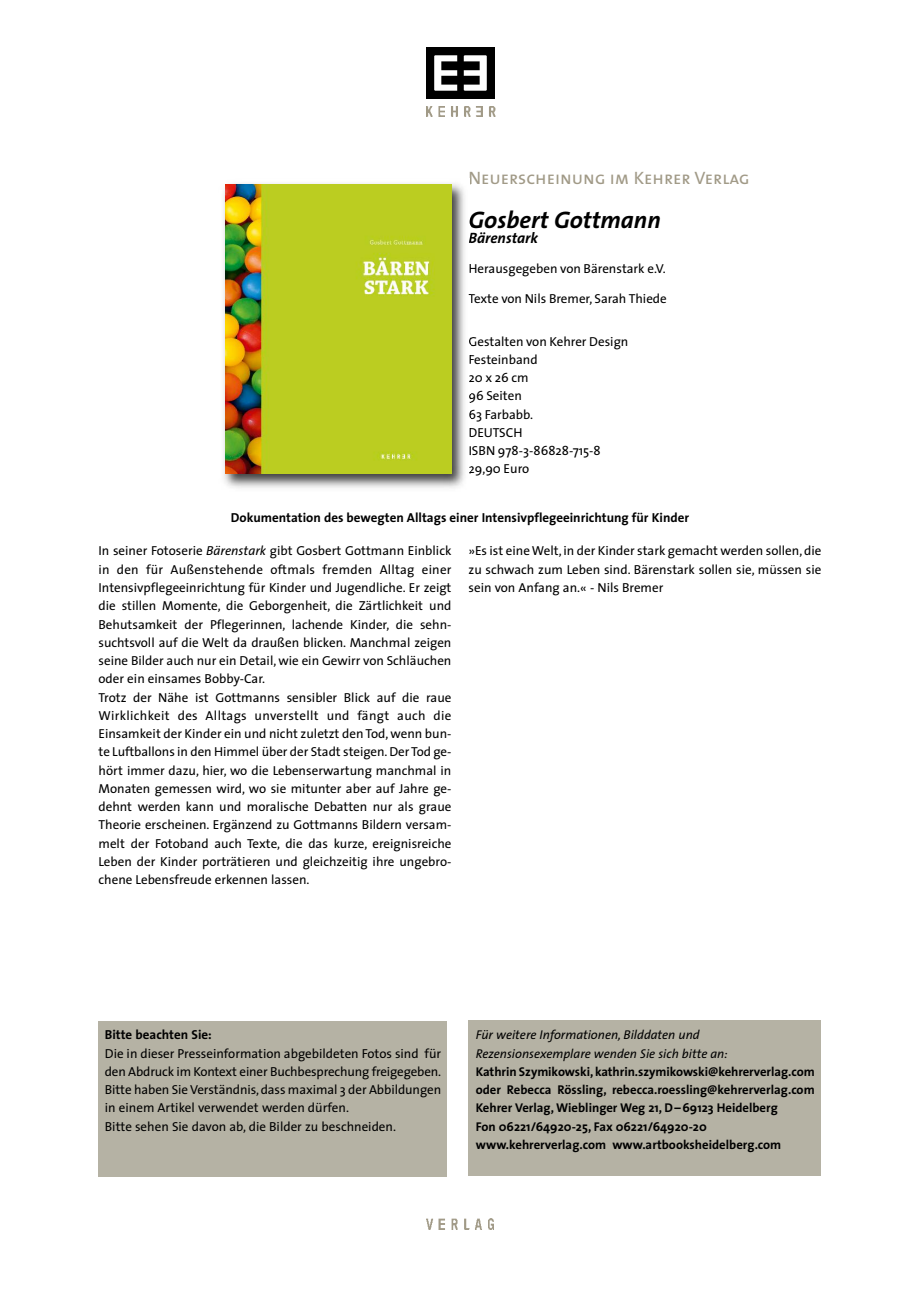
<style>
.page{position:relative;width:920px;height:1290px;background:#fff}
.page>*{position:absolute;margin:0;border:0;box-sizing:border-box;transform-origin:0 0}
.t1{font:italic 700 24px "The Sans";color:#000}
.t2{font:18px "The Sans Caps";color:#a19a87}
.t3{font:italic 700 15px "The Sans";color:#000}
.t4{font:13.05px/18.3px "The Sans";color:#000}
.t5{font:700 13.05px "The Sans";color:#000}
.t6{font:700 12.75px/18.3px "The Sans";color:#000}
.t7{font:italic 12.75px/18.3px "The Sans";color:#000}
.s1{font-style:italic}
.s2{font-family:"Koz Min Pr 6 N";font-weight:500}
</style>
<div class="page">
<img style="left:426px;top:1219px;width:68px;height:10px">
<img style="left:426px;top:48px;width:68px;height:51px">
<img style="left:426px;top:106px;width:70px;height:11px">
<div style="left:468px;top:1020px;width:353px;height:156px;background:#b5b2a4"></div>
<div style="left:99px;top:1021px;width:348px;height:155px;background:#b5b2a4"></div>
<img style="left:223px;top:183px;width:242px;height:305px">
<img style="left:468px;top:184px;width:3px;height:271px">
<svg style="left:469px;top:216px;width:2px;height:27px"></svg>
<svg style="left:469px;top:337px;width:2px;height:9px"></svg>
<svg style="left:469px;top:374px;width:2px;height:8px"></svg>
<svg style="left:469px;top:393px;width:2px;height:10px"></svg>
<svg style="left:469px;top:409px;width:2px;height:10px"></svg>
<img style="left:226px;top:185px;width:225px;height:289px">
<h2 class="t2" style="left:468px;top:172px;width:283px">Neuerscheinung im Kehrer Verlag</h2>
<h1 class="t1" style="left:468px;top:210px;width:194px">Gosbert Gottmann</h1>
<p class="t3" style="left:468px;top:232px;width:71px">Bärenstark</p>
<p class="t4" style="left:468px;top:261px;width:199px">Herausgegeben von Bärenstark e.V.</p>
<p class="t4" style="left:468px;top:291px;width:200px">Texte von Nils Bremer, Sarah Thiede</p>
<p class="t4" style="left:468px;top:333px;width:161px">Gestalten von Kehrer Design<br>Festeinband<br>20x26cm<br>96 Seiten<br>63 Farbabb.<br>DEUTSCH<br>ISBN 978-3-86828-715-8<br>29,90 Euro</p>
<p class="t5" style="left:231px;top:512px;width:460px">Dokumentation des bewegten Alltags einer Intensivpflegeeinrichtung für Kinder</p>
<p class="t4" style="left:99px;top:543px;width:354px">In seiner Fotoserie <span class="s1">Bärenstark</span> gibt Gosbert Gottmann Einblick in den für Außenstehende oftmals fremden Alltag einer Intensivpflegeeinrichtung für Kinder und Jugendliche. Er zeigt die stillen Momente, die Geborgenheit, die Zärtlichkeit und Behutsamkeit der Pflegerinnen, lachende Kinder, die sehn&shy;suchtsvoll auf die Welt da draußen blicken. Manchmal zeigen seine Bilder auch nur ein Detail, wie ein Gewirr von Schläuchen oder ein einsames Bobby-Car.<br>Trotz der Nähe ist Gottmanns sensibler Blick auf die raue Wirklichkeit des Alltags unverstellt und fängt auch die Einsamkeit der Kinder ein und nicht zuletzt den Tod,wenn bun&shy;te Luftballons in den Himmel über der Stadt steigen.Der Tod ge&shy;hört immer dazu, hier, wo die Lebenserwartung manchmal in Monaten gemessen wird, wo sie mitunter aber auf Jahre ge&shy;dehnt werden kann und moralische Debatten nur als graue Theorie erscheinen. Ergänzend zu Gottmanns Bildern versam&shy;melt der Fotoband auch Texte, die das kurze, ereignisreiche Leben der Kinder porträtieren und gleichzeitig ihre ungebro&shy;chene Lebensfreude erkennen lassen.</p>
<p class="t4" style="left:468px;top:543px;width:354px;text-align:justify">»Es ist eineWelt, in der Kinder stark gemacht werden sollen,die zu schwach zum Leben sind. Bärenstark sollen sie, mu<span class="s2">̈</span>ssen sie sein von Anfang an.« - Nils Bremer</p>
<p class="t5" style="left:105px;top:1030px;width:108px">Bitte beachten Sie:</p>
<p class="t4" style="left:105px;top:1045px;width:338px">Die in dieser Presseinformation abgebildeten Fotos sind für den Abdruck im Kontext einer Buchbesprechung freigegeben.<br>Bitte haben Sie Verständnis,dass maximal 3 der Abbildungen in einem Artikel verwendet werden dürfen.<br>Bitte sehen Sie davon ab, die Bilder zu beschneiden.</p>
<p class="t7" style="left:476px;top:1027px;width:253px">Für weitere Informationen, Bilddaten und<br>Rezensionsexemplare wenden Sie sich bitte an:</p>
<p class="t6" style="left:476px;top:1063px;width:340px">Kathrin Szymikowski, kathrin.szymikowski@kehrerverlag.com oder Rebecca Rössling, rebecca.roessling@kehrerverlag.com Kehrer Verlag, Wieblinger Weg 21, D–69123 Heidelberg<br>Fon 06221/64920-25, Fax 06221/64920-20 www.kehrerverlag.com www.artbooksheidelberg.com</p>
</div>
